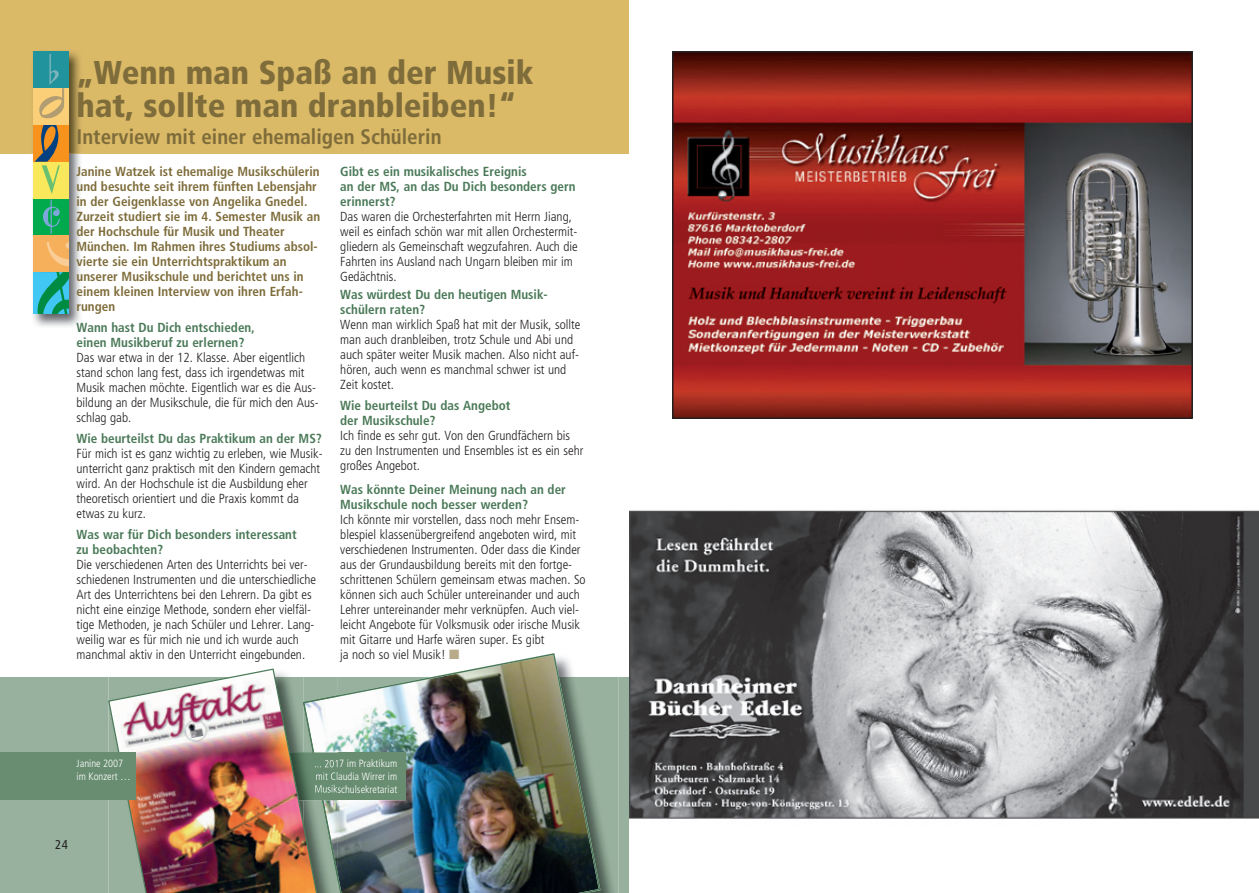
<style>
.page{position:relative;width:1259px;height:893px;background:#fff}
.page>*{position:absolute;margin:0;border:0;box-sizing:border-box;transform-origin:0 0}
.t1{font:900 condensed 33px/33px "Frutiger LT Pro";color:#7e6c3a}
.t2{font:700 condensed 21px "Frutiger LT";color:#7e6c3a}
.t3{font:300 condensed 13.2px/15px "Frutiger LT";color:#231f20}
.t4{font:700 condensed 13.2px/15px "Frutiger LT";color:#4a7958}
.t5{font:700 condensed 13.2px/15px "Frutiger LT";color:#7e6c3a}
.t6{font:condensed 12.75px "Frutiger LT";color:#231f20}
.t7{font:300 condensed 10.5px/12.6px "Frutiger LT";color:#fff;text-align:justify}
.s1{color:#b9ab8a}
</style>
<div class="page">
<div style="left:0;top:677px;width:629px;height:216px;background:#98b19e"></div>
<div style="left:0;top:0;width:629px;height:154px;background:#dab967"></div>
<img style="left:600px;top:677px;width:18px;height:216px">
<img style="left:338px;top:653px;width:262px;height:240px">
<img style="left:675px;top:54px;width:515px;height:362px">
<div style="left:672px;top:51px;width:521px;height:368px;border:2px solid #231f20"></div>
<div style="left:286px;top:753px;width:120px;height:47px;background:#688d71"></div>
<img style="left:321px;top:695px;width:17px;height:187px">
<img style="left:321px;top:753px;width:17px;height:47px">
<img style="left:321px;top:759px;width:17px;height:8px">
<img style="left:321px;top:772px;width:17px;height:8px">
<img style="left:321px;top:785px;width:17px;height:8px">
<img style="left:107px;top:668px;width:214px;height:225px">
<div style="left:0;top:753px;width:136px;height:47px;background:#688d71"></div>
<img style="left:629px;top:510px;width:630px;height:309px">
<img style="left:31px;top:51px;width:51px;height:276px">
<div style="left:33px;top:51px;width:35px;height:37px;background:#20939c"></div>
<div style="left:33px;top:125px;width:35px;height:37px;background:#f7931d"></div>
<div style="left:33px;top:199px;width:35px;height:36px;background:#00aa4d"></div>
<svg style="left:43px;top:200px;width:17px;height:34px"></svg>
<div style="left:33px;top:235px;width:35px;height:37px;background:#f6af5a"></div>
<svg style="left:47px;top:242px;width:21px;height:24px"></svg>
<div style="left:33px;top:162px;width:35px;height:37px;background:#fae85c"></div>
<svg style="left:35px;top:125px;width:25px;height:69px"></svg>
<div style="left:33px;top:272px;width:35px;height:42px;background:#40c7f4"></div>
<svg style="left:37px;top:272px;width:31px;height:42px"></svg>
<div style="left:33px;top:88px;width:35px;height:37px;background:#fbcf78"></div>
<svg style="left:39px;top:54px;width:25px;height:64px"></svg>
<h1 class="t1" style="left:77px;top:56px;width:458px">„Wenn man Spaß an der Musik hat, sollte man dranbleiben!“</h1>
<h2 class="t2" style="left:77px;top:124px;width:366px">Interview mit einer ehemaligen Schülerin</h2>
<p class="t5" style="left:77px;top:164px;width:245px">Janine Watzek ist ehemalige Musik schülerin und besuchte seit ihrem fünften Lebensjahr in der Geigenklasse von Angelika Gnedel.<br>Zurzeit studiert sie im 4. Semester Musik an der Hochschule für Musik und Theater München. Im Rahmen ihres Studiums absol&shy;vierte sie ein Unterrichtspraktikum an unserer Musikschule und berichtet uns in einem kleinen Interview von ihren Erfah&shy;rungen</p>
<p class="t4" style="left:77px;top:320px;width:180px">Wann hast Du Dich entschieden, einen Musikberuf zu erlernen?</p>
<p class="t3" style="left:77px;top:350px;width:244px">Das war etwa in der 12. Klasse. Aber eigentlich stand schon lang fest, dass ich irgendetwas mit Musik machen möchte. Eigentlich war es die Aus&shy;bildung an der Musikschule, die für mich den Aus&shy;schlag gab.</p>
<p class="t4" style="left:77px;top:431px;width:247px">Wie beurteilst Du das Praktikum an der MS?</p>
<p class="t3" style="left:77px;top:446px;width:248px">Für mich ist es ganz wichtig zu erleben, wie Musik&shy;unterricht ganz praktisch mit den Kindern gemacht wird. An der Hochschule ist die Ausbildung eher theoretisch orientiert und die Praxis kommt da etwas zu kurz.</p>
<p class="t4" style="left:77px;top:527px;width:222px">Was war für Dich besonders interessant zu beobachten?</p>
<p class="t3" style="left:77px;top:557px;width:241px">Die verschiedenen Arten des Unterrichts bei ver&shy;schiedenen Instrumenten und die unterschiedliche Art des Unterrichtens bei den Lehrern. Da gibt es nicht eine einzige Methode, sondern eher vielfäl&shy;tige Methoden, je nach Schüler und Lehrer. Lang&shy;weilig war es für mich nie und ich wurde auch manchmal aktiv in den Unterricht eingebunden.</p>
<p class="t4" style="left:340px;top:164px;width:237px">Gibt es ein musikalisches Ereignis<br>an der MS, an das Du Dich besonders gern erinnerst?</p>
<p class="t3" style="left:340px;top:209px;width:239px">Das waren die Orchesterfahrten mit Herrn Jiang, weil es einfach schön war mit allen Orchestermit&shy;gliedern als Gemeinschaft wegzufahren. Auch die Fahrten ins Ausland nach Ungarn bleiben mir im Gedächtnis.</p>
<p class="t4" style="left:340px;top:287px;width:209px">Was würdest Du den heutigen Musik&shy;schülern raten?</p>
<p class="t3" style="left:340px;top:317px;width:242px">Wenn man wirklich Spaß hat mit der Musik, sollte man auch dranbleiben, trotz Schule und Abi und auch später weiter Musik machen. Also nicht auf&shy;hören, auch wenn es manchmal schwer ist und Zeit kostet.</p>
<p class="t4" style="left:340px;top:398px;width:172px">Wie beurteilst Du das Angebot der Musikschule?</p>
<p class="t3" style="left:340px;top:428px;width:245px">Ich finde es sehr gut. Von den Grundfächern bis zu den Instrumenten und Ensembles ist es ein sehr großes Angebot.</p>
<p class="t4" style="left:340px;top:482px;width:227px">Was könnte Deiner Meinung nach an der<br>Musikschule noch besser werden?</p>
<p class="t3" style="left:340px;top:512px;width:247px">Ich könnte mir vorstellen, dass noch mehr Ensem&shy;blespiel klassenübergreifend angeboten wird, mit verschiedenen Instrumenten. Oder dass die Kinder aus der Grundausbildung bereits mit den fortge&shy;schrittenen Schülern gemeinsam etwas machen. So können sich auch Schüler untereinander und auch Lehrer untereinander mehr verknüpfen. Auch viel&shy;leicht Angebote für Volksmusik oder irische Musik mit Gitarre und Harfe wären super. Es gibt<br>ja noch so viel Musik! <span class="s1">■</span></p>
<p class="t7" style="left:77px;top:757px;width:56px">Janine 2007 im Konzert …</p>
<p class="t6" style="left:55px;top:837px;width:14px">24</p>
<p class="t7" style="left:314px;top:757px;width:85px">... 2017 im Praktikum mit Claudia Wirrer im Musikschulsekretariat</p>
</div>
